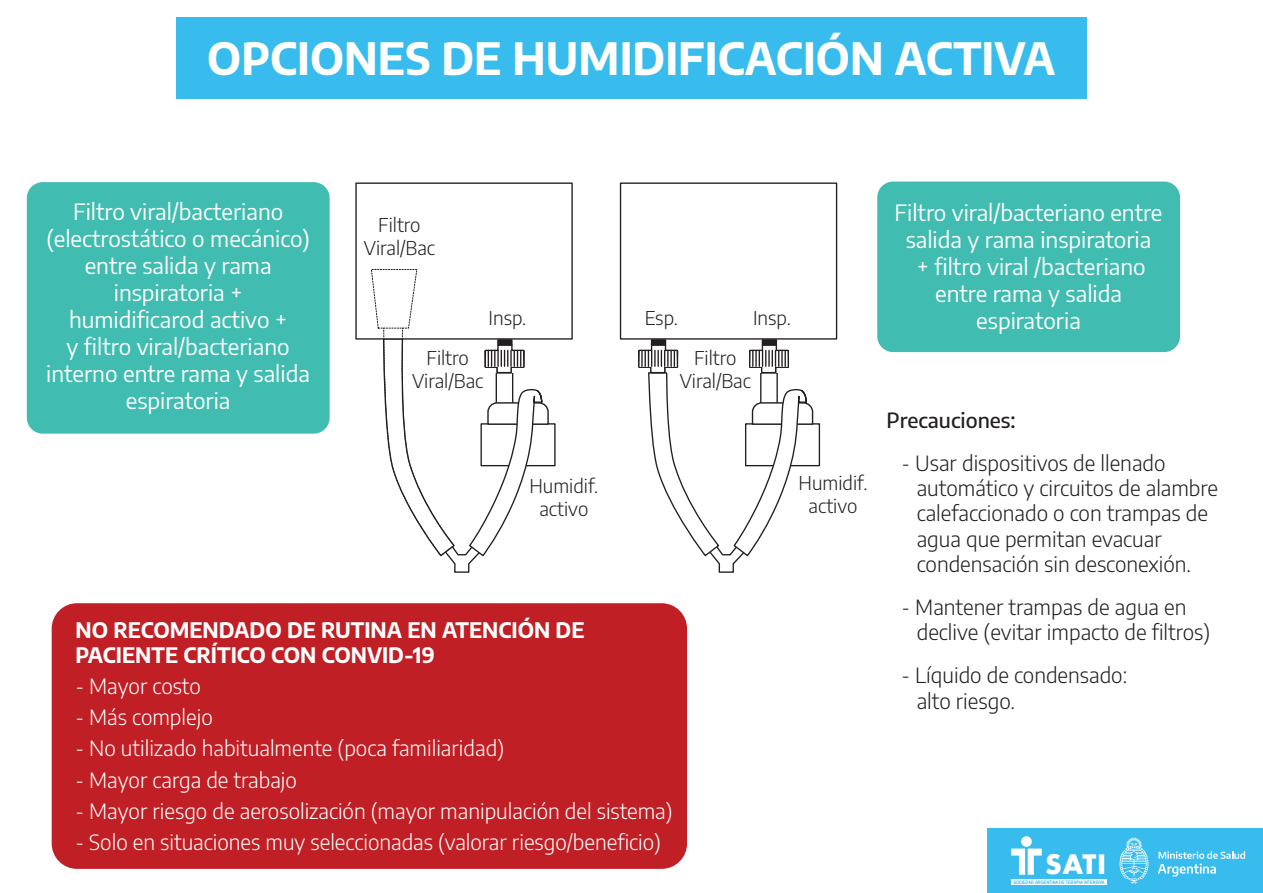
<style>
.page{position:relative;width:1263px;height:893px;background:#fff}
.page>*{position:absolute;margin:0;border:0;box-sizing:border-box;transform-origin:0 0}
.t1{font:700 43.65px "Encode Sans";color:#fff}
.t2{font:700 26.1px "Futura";color:#fff}
.t3{font:22.5px/27px "Encode Sans";color:#fff;text-align:center}
.t4{font:300 21px/25.2px "Encode Sans";color:#231f20}
.t5{font:300 21px "Encode Sans";color:#fff}
.t6{font:700 21px/25.2px "Encode Sans";color:#fff}
.t7{font:500 21px "Encode Sans";color:#231f20}
.t8{font:300 19.05px/22.8px "Encode Sans";color:#231f20;text-align:center}
.t9{font:700 4.8px "Arial Narrow";color:#38bced}
</style>
<div class="page">
<div style="left:987px;top:828px;width:276px;height:65px;background:#38bced"></div>
<div style="left:1011px;top:879px;width:95px;height:6px;background:#fff"></div>
<div style="left:1021px;top:836px;width:11px;height:11px;background:#fff;border-radius:50%"></div>
<svg style="left:1011px;top:848px;width:31px;height:27px"></svg>
<svg style="left:1119px;top:837px;width:29px;height:47px"></svg>
<svg style="left:1158px;top:851px;width:87px;height:25px"></svg>
<div style="left:176px;top:17px;width:911px;height:81px;background:#38bced"></div>
<div style="left:480px;top:423px;width:76px;height:43px;background:#fff;border:1px solid #231f20"></div>
<div style="left:355px;top:182px;width:218px;height:158px;background:#fff;border:1px solid #231f20"></div>
<svg style="left:371px;top:182px;width:178px;height:391px"></svg>
<div style="left:497px;top:339px;width:16px;height:7px;background:#231f20;border:1px solid #231f20"></div>
<div style="left:745px;top:423px;width:75px;height:43px;background:#fff;border:1px solid #231f20"></div>
<div style="left:620px;top:182px;width:217px;height:158px;background:#fff;border:1px solid #231f20"></div>
<svg style="left:637px;top:182px;width:177px;height:391px"></svg>
<div style="left:27px;top:182px;width:303px;height:252px;background:#40bcb1;border-radius:16px"></div>
<div style="left:877px;top:182px;width:303px;height:170px;background:#40bcb1;border-radius:16px"></div>
<div style="left:52px;top:603px;width:635px;height:266px;background:#c02025;border-radius:25px"></div>
<h1 class="t1" style="left:207px;top:26px;width:850px">OPCIONES DE HUMIDIFICACIÓN ACTIVA</h1>
<p class="t3" style="left:46px;top:197px;width:265px">Filtro viral/bacteriano (electrostático o mecánico) entre salida y rama inspiratoria + humidificarod activo +<br>y filtro viral/bacteriano interno entre rama y salida espiratoria</p>
<p class="t3" style="left:894px;top:198px;width:269px">Filtro viral/bacteriano entre salida y rama inspiratoria<br>+ filtro viral /bacteriano entre rama y salida espiratoria</p>
<p class="t8" style="left:364px;top:213px;width:73px">Filtro<br>Viral/Bac</p>
<p class="t8" style="left:645px;top:306px;width:35px">Esp.</p>
<p class="t8" style="left:753px;top:306px;width:39px">Insp.</p>
<p class="t8" style="left:489px;top:306px;width:39px">Insp.</p>
<p class="t8" style="left:412px;top:346px;width:73px">Filtro<br>Viral/Bac</p>
<p class="t8" style="left:680px;top:346px;width:73px">Filtro<br>Viral/Bac</p>
<p class="t7" style="left:886px;top:405px;width:131px">Precauciones:</p>
<p class="t4" style="left:917px;top:450px;width:303px;text-indent:-15px">- Usar dispositivos de llenado automático y circuitos de alambre calefaccionado o con trampas de agua que permitan evacuar condensación sin desconexión.</p>
<p class="t4" style="left:917px;top:594px;width:295px;text-indent:-15px">- Mantener trampas de agua en declive (evitar impacto de filtros)</p>
<p class="t4" style="left:917px;top:662px;width:212px;text-indent:-15px">- Líquido de condensado: alto riesgo.</p>
<p class="t8" style="left:798px;top:471px;width:70px">Humidif. activo</p>
<p class="t8" style="left:529px;top:474px;width:70px">Humidif. activo</p>
<p class="t6" style="left:75px;top:616px;width:511px">NO RECOMENDADO DE RUTINA EN ATENCIÓN DE<br>PACIENTE CRÍTICO CON CONVID-19</p>
<p class="t5" style="left:75px;top:671px;width:127px">- Mayor costo</p>
<p class="t5" style="left:75px;top:703px;width:139px">- Más complejo</p>
<p class="t5" style="left:75px;top:734px;width:430px">- No utilizado habitualmente (poca familiaridad)</p>
<p class="t5" style="left:75px;top:765px;width:223px">- Mayor carga de trabajo</p>
<p class="t5" style="left:75px;top:796px;width:599px">- Mayor riesgo de aerosolización (mayor manipulación del sistema)</p>
<p class="t5" style="left:75px;top:828px;width:587px">- Solo en situaciones muy seleccionadas (valorar riesgo/beneficio)</p>
<p class="t2" style="left:1046px;top:846px;width:62px">SATI</p>
<p class="t9" style="left:1013px;top:878px;width:93px">SOCIEDAD ARGENTINA DE TERAPIA INTENSIVA</p>
</div>
